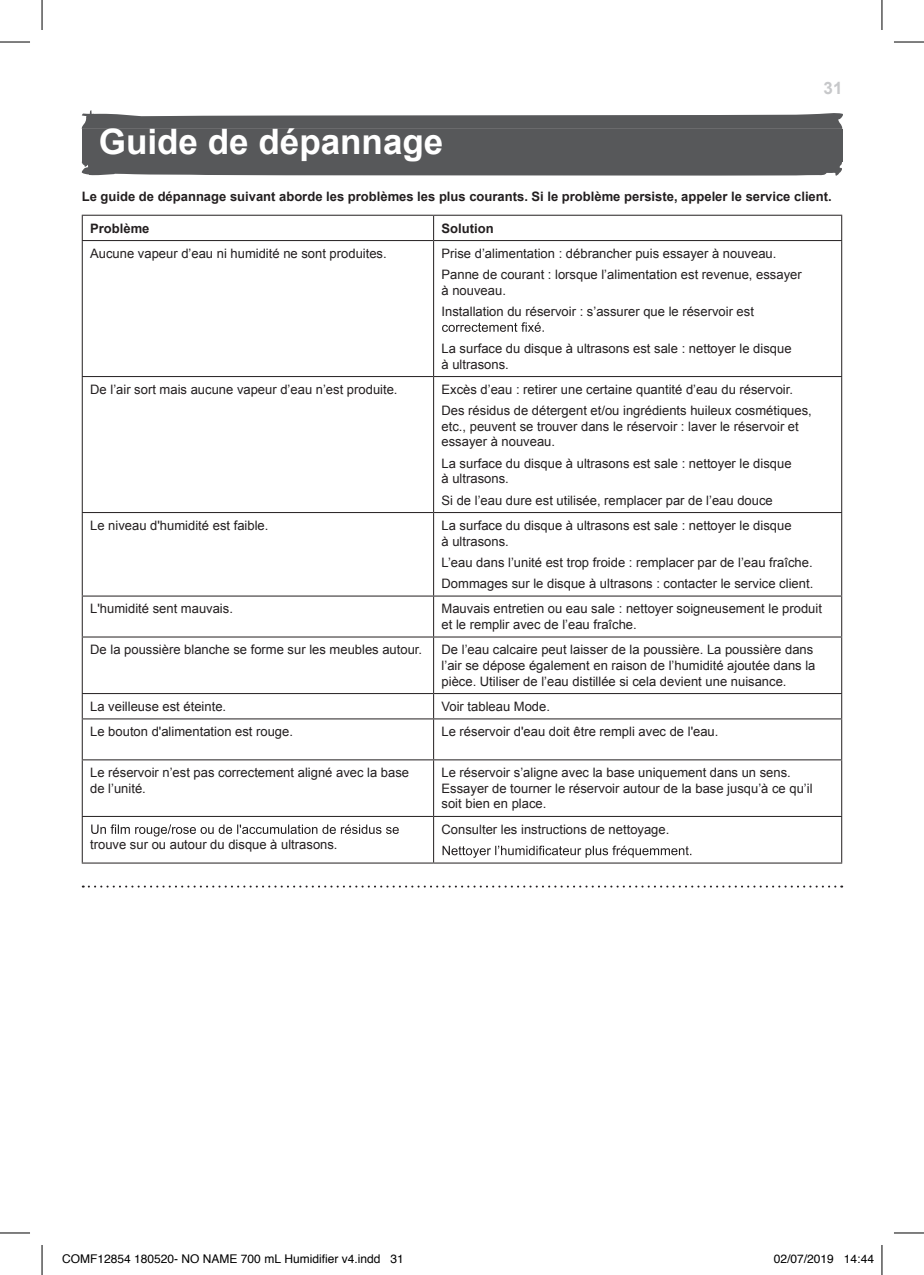
<style>
.page{position:relative;width:924px;height:1275px;background:#fff}
.page>*{position:absolute;margin:0;border:0;box-sizing:border-box;transform-origin:0 0}
.t1{font:700 35px "Arial";color:#fff}
.t2{font:700 17px "Arial";color:#c7c8ca}
.t3{font:13px/15.6px "Arial";color:#231f20}
.t4{font:700 13px "Arial";color:#231f20}
.t5{font:12px "Helvetica";color:#000}
</style>
<div class="page">
<svg style="left:83px;top:885px;width:758px;height:2px"></svg>
<div style="left:82px;top:129px;width:760px;height:33px;background:#57585a"></div>
<svg style="left:82px;top:110px;width:760px;height:19px"></svg>
<svg style="left:82px;top:162px;width:759px;height:14px;background:#606163"></svg>
<svg style="left:433px;top:216px;width:1px;height:24px"></svg>
<hr style="left:433px;top:240px;width:408px;height:1px;background:#231f20">
<hr style="left:82px;top:240px;width:351px;height:1px;background:#231f20">
<hr style="left:82px;top:215px;width:351px;height:1px;background:#231f20">
<svg style="left:82px;top:216px;width:1px;height:24px"></svg>
<hr style="left:433px;top:215px;width:408px;height:1px;background:#231f20">
<hr style="left:433px;top:241px;width:1px;height:135px;background:#231f20">
<hr style="left:840px;top:241px;width:1px;height:135px;background:#231f20">
<hr style="left:433px;top:376px;width:408px;height:1px;background:#231f20">
<hr style="left:433px;top:377px;width:1px;height:135px;background:#231f20">
<hr style="left:840px;top:377px;width:1px;height:135px;background:#231f20">
<hr style="left:82px;top:512px;width:351px;height:1px;background:#231f20">
<hr style="left:433px;top:512px;width:408px;height:1px;background:#231f20">
<hr style="left:433px;top:513px;width:1px;height:82px;background:#231f20">
<hr style="left:840px;top:513px;width:1px;height:82px;background:#231f20">
<hr style="left:433px;top:595px;width:408px;height:1px;background:#231f20">
<hr style="left:433px;top:596px;width:1px;height:40px;background:#231f20">
<hr style="left:840px;top:596px;width:1px;height:40px;background:#231f20">
<hr style="left:433px;top:636px;width:408px;height:1px;background:#231f20">
<hr style="left:433px;top:637px;width:1px;height:56px;background:#231f20">
<hr style="left:840px;top:637px;width:1px;height:56px;background:#231f20">
<hr style="left:82px;top:693px;width:351px;height:1px;background:#231f20">
<hr style="left:433px;top:693px;width:408px;height:1px;background:#231f20">
<svg style="left:433px;top:694px;width:1px;height:24px"></svg>
<hr style="left:433px;top:718px;width:408px;height:1px;background:#231f20">
<hr style="left:433px;top:719px;width:1px;height:40px;background:#231f20">
<hr style="left:840px;top:719px;width:1px;height:40px;background:#231f20">
<hr style="left:82px;top:759px;width:351px;height:1px;background:#231f20">
<hr style="left:433px;top:759px;width:408px;height:1px;background:#231f20">
<hr style="left:433px;top:760px;width:1px;height:56px;background:#231f20">
<hr style="left:840px;top:760px;width:1px;height:56px;background:#231f20">
<hr style="left:82px;top:816px;width:351px;height:1px;background:#231f20">
<hr style="left:433px;top:816px;width:408px;height:1px;background:#231f20">
<hr style="left:433px;top:817px;width:1px;height:45px;background:#231f20">
<hr style="left:840px;top:817px;width:1px;height:45px;background:#231f20">
<hr style="left:433px;top:862px;width:408px;height:1px;background:#231f20">
<hr style="left:82px;top:376px;width:351px;height:1px;background:#231f20">
<hr style="left:82px;top:377px;width:1px;height:135px;background:#231f20">
<hr style="left:82px;top:513px;width:1px;height:82px;background:#231f20">
<hr style="left:82px;top:241px;width:1px;height:135px;background:#231f20">
<hr style="left:82px;top:595px;width:351px;height:1px;background:#231f20">
<hr style="left:82px;top:596px;width:1px;height:40px;background:#231f20">
<hr style="left:82px;top:636px;width:351px;height:1px;background:#231f20">
<hr style="left:82px;top:637px;width:1px;height:56px;background:#231f20">
<svg style="left:82px;top:694px;width:1px;height:24px"></svg>
<hr style="left:82px;top:718px;width:351px;height:1px;background:#231f20">
<hr style="left:82px;top:719px;width:1px;height:40px;background:#231f20">
<hr style="left:82px;top:760px;width:1px;height:56px;background:#231f20">
<hr style="left:82px;top:817px;width:1px;height:45px;background:#231f20">
<hr style="left:82px;top:862px;width:351px;height:1px;background:#231f20">
<svg style="left:442px;top:322px;width:101px;height:10px"></svg>
<svg style="left:91px;top:824px;width:307px;height:12px"></svg>
<svg style="left:442px;top:845px;width:249px;height:13px"></svg>
<hr style="left:0;top:42px;width:30px;height:1px;background:#000">
<hr style="left:893px;top:42px;width:30px;height:1px;background:#000">
<hr style="left:0;top:1232px;width:30px;height:1px;background:#000">
<hr style="left:893px;top:1232px;width:30px;height:1px;background:#000">
<hr style="left:42px;top:0;width:1px;height:30px;background:#000">
<hr style="left:42px;top:1245px;width:1px;height:30px;background:#000">
<hr style="left:881px;top:0;width:1px;height:30px;background:#000">
<hr style="left:881px;top:1245px;width:1px;height:30px;background:#000">
<h2 class="t2" style="left:823px;top:77px;width:20px">31</h2>
<h1 class="t1" style="left:99px;top:119px;width:346px">Guide de dépannage</h1>
<p class="t4" style="left:82px;top:187px;width:751px">Le guide de dépannage suivant aborde les problèmes les plus courants. Si le problème persiste, appeler le service client.</p>
<p class="t4" style="left:90px;top:219px;width:61px">Problème</p>
<p class="t4" style="left:441px;top:219px;width:54px">Solution</p>
<p class="t3" style="left:90px;top:246px;width:298px">Aucune vapeur d’eau ni humidité ne sont produites.</p>
<p class="t3" style="left:441px;top:243px;width:361px;line-height:21.2px">Prise d’alimentation : débrancher puis essayer à nouveau.<br>Panne de courant : lorsque l’alimentation est revenue, essayer</p>
<p class="t3" style="left:441px;top:280px;width:314px;line-height:21.2px">à nouveau.<br>Installation du réservoir : s’assurer que le réservoir est</p>
<p class="t3" style="left:441px;top:341px;width:351px">La surface du disque à ultrasons est sale : nettoyer le disque à ultrasons.</p>
<p class="t3" style="left:90px;top:382px;width:309px">De l’air sort mais aucune vapeur d’eau n’est produite.</p>
<p class="t3" style="left:441px;top:379px;width:371px;line-height:21.2px">Excès d’eau : retirer une certaine quantité d’eau du réservoir.<br>Des résidus de détergent et/ou ingrédients huileux cosmétiques,</p>
<p class="t3" style="left:441px;top:418px;width:358px">etc., peuvent se trouver dans le réservoir : laver le réservoir et essayer à nouveau.</p>
<p class="t3" style="left:441px;top:455px;width:351px">La surface du disque à ultrasons est sale : nettoyer le disque à ultrasons.</p>
<p class="t3" style="left:441px;top:492px;width:332px">Si de l’eau dure est utilisée, remplacer par de l’eau douce</p>
<p class="t3" style="left:90px;top:518px;width:180px">Le niveau d'humidité est faible.</p>
<p class="t3" style="left:441px;top:518px;width:351px">La surface du disque à ultrasons est sale : nettoyer le disque à ultrasons.</p>
<p class="t3" style="left:441px;top:552px;width:373px;line-height:21.2px">L’eau dans l’unité est trop froide : remplacer par de l’eau fraîche.<br>Dommages sur le disque à ultrasons : contacter le service client.</p>
<p class="t3" style="left:90px;top:601px;width:144px">L'humidité sent mauvais.</p>
<p class="t3" style="left:441px;top:601px;width:382px">Mauvais entretien ou eau sale : nettoyer soigneusement le produit et le remplir avec de l’eau fraîche.</p>
<p class="t3" style="left:90px;top:642px;width:333px">De la poussière blanche se forme sur les meubles autour.</p>
<p class="t3" style="left:441px;top:642px;width:375px">De l’eau calcaire peut laisser de la poussière. La poussière dans l’air se dépose également en raison de l’humidité ajoutée dans la pièce. Utiliser de l’eau distillée si cela devient une nuisance.</p>
<p class="t3" style="left:90px;top:698px;width:137px">La veilleuse est éteinte.</p>
<p class="t3" style="left:441px;top:698px;width:110px">Voir tableau Mode.</p>
<p class="t3" style="left:90px;top:724px;width:204px">Le bouton d'alimentation est rouge.</p>
<p class="t3" style="left:441px;top:724px;width:278px">Le réservoir d'eau doit être rempli avec de l'eau.</p>
<p class="t3" style="left:90px;top:765px;width:320px">Le réservoir n’est pas correctement aligné avec la base de l’unité.</p>
<p class="t3" style="left:441px;top:765px;width:372px">Le réservoir s’aligne avec la base uniquement dans un sens.<br>Essayer de tourner le réservoir autour de la base jusqu’à ce qu’il soit bien en place.</p>
<p class="t3" style="left:90px;top:837px;width:249px">trouve sur ou autour du disque à ultrasons.</p>
<p class="t3" style="left:441px;top:821px;width:229px">Consulter les instructions de nettoyage.</p>
<p class="t5" style="left:62px;top:1249px;width:343px">COMF12854 180520- NO NAME 700 mL Humidifier v4.indd 31</p>
<p class="t5" style="left:773px;top:1249px;width:102px">02/07/2019 14:44</p>
</div>
